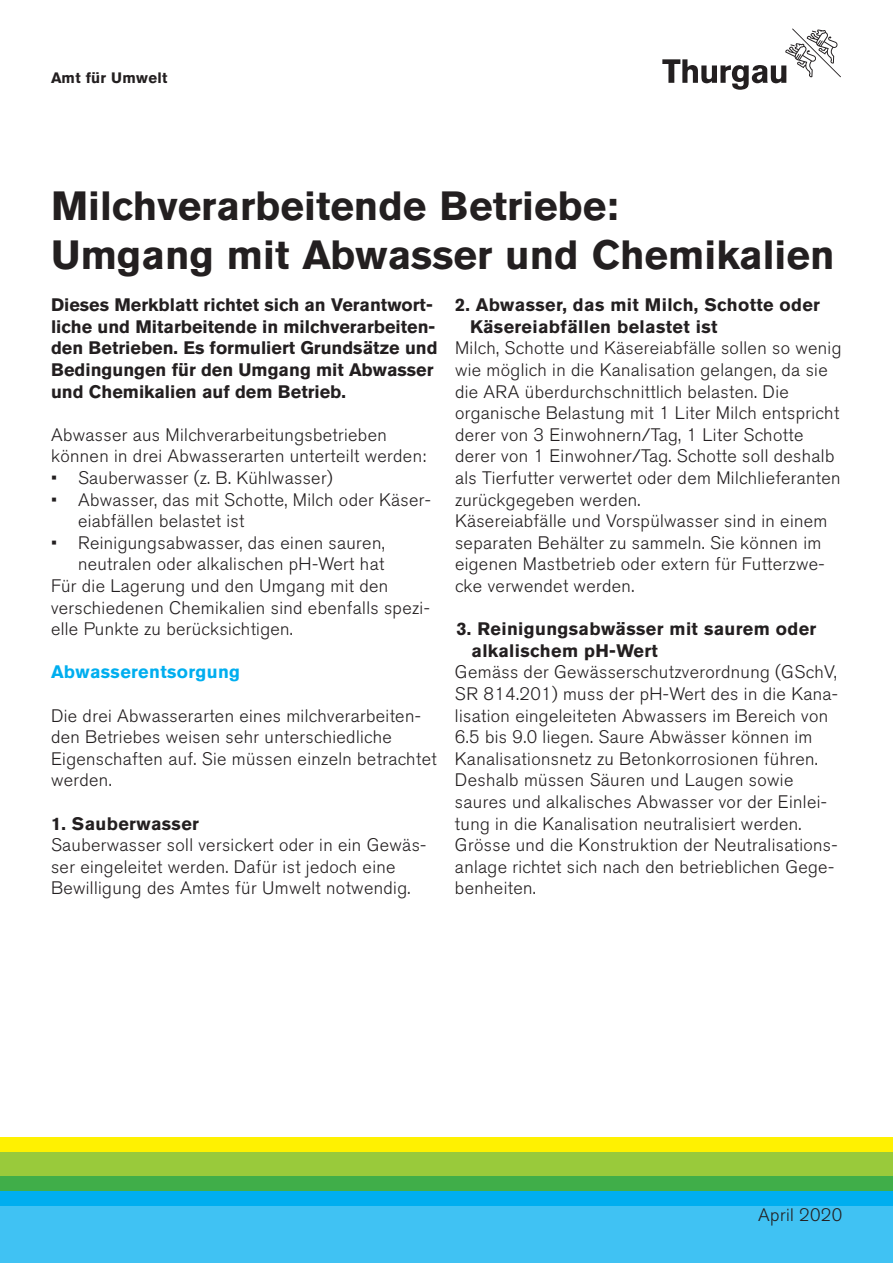
<style>
.page{position:relative;width:893px;height:1263px;background:#fff}
.page>*{position:absolute;margin:0;border:0;box-sizing:border-box;transform-origin:0 0}
.t1{font:700 40.5px/49.5px "Akzidenz Grotesk BQ";color:#231f20}
.t2{font:300 18px/21.6px "Akzidenz Grotesk BQ";letter-spacing:.02em;color:#231f20}
.t3{font:700 18px/21.6px "Akzidenz Grotesk BQ";color:#231f20}
.t4{font:700 18px/21.6px "Akzidenz Grotesk BQ";letter-spacing:.02em;color:#231f20}
.t5{font:700 18px "Akzidenz Grotesk BQ";letter-spacing:.02em;color:#00aeef}
.t6{font:700 15px "Akzidenz Grotesk BQ";letter-spacing:.02em;color:#231f20}
</style>
<div class="page">
<div style="left:0;top:1205px;width:893px;height:58px;background:#40c2f3"></div>
<div style="left:0;top:1137px;width:893px;height:15px;background:#fff101"></div>
<div style="left:0;top:1176px;width:893px;height:14px;background:#40ae49"></div>
<div style="left:0;top:1152px;width:893px;height:24px;background:#99ca3b"></div>
<div style="left:0;top:1190px;width:893px;height:15px;background:#00aeef"></div>
<svg style="left:662px;top:29px;width:179px;height:61px"></svg>
<p class="t6" style="left:51px;top:69px;width:118px">Amt für Umwelt</p>
<h1 class="t1" style="left:51px;top:181px;width:785px">Milchverarbeitende Betriebe:<br>Umgang mit Abwasser und Chemikalien</h1>
<p class="t3" style="left:51px;top:294px;width:388px">Dieses Merkblatt richtet sich an Verantwort&shy;liche und Mitarbeitende in milchverarbeiten&shy;den Betrieben. Es formuliert Grundsätze und Bedingungen für den Umgang mit Abwasser und Chemikalien auf dem Betrieb.</p>
<p class="t2" style="left:51px;top:424px;width:377px">Abwasser aus Milchverarbeitungsbetrieben können in drei Abwasserarten unterteilt werden:</p>
<p class="t2" style="left:51px;top:467px;width:283px">• Sauberwasser (z. B. Kühlwasser)</p>
<p class="t2" style="left:78px;top:489px;width:354px;text-indent:-27px">• Abwasser, das mit Schotte, Milch oder Käser&shy;eiabfällen belastet ist</p>
<p class="t2" style="left:51px;top:532px;width:335px">• Reinigungsabwasser, das einen sauren,</p>
<p class="t2" style="left:78px;top:554px;width:308px">neutralen oder alkalischen pH-Wert hat</p>
<p class="t2" style="left:51px;top:575px;width:339px">Für die Lagerung und den Umgang mit den</p>
<p class="t2" style="left:51px;top:597px;width:380px">verschiedenen Chemikalien sind ebenfalls spezi-</p>
<p class="t2" style="left:51px;top:618px;width:243px">elle Punkte zu berücksichtigen.</p>
<p class="t5" style="left:51px;top:662px;width:191px">Abwasserentsorgung</p>
<p class="t2" style="left:51px;top:705px;width:387px">Die drei Abwasserarten eines milchverarbeiten&shy;den Betriebes weisen sehr unterschiedliche Eigenschaften auf. Sie müssen einzeln betrachtet werden.</p>
<p class="t4" style="left:51px;top:812px;width:149px">1. Sauberwasser</p>
<p class="t2" style="left:51px;top:834px;width:377px">Sauberwasser soll versickert oder in ein Gewäs&shy;ser eingeleitet werden. Dafür ist jedoch eine<br>Bewilligung des Amtes für Umwelt notwendig.</p>
<p class="t4" style="left:470px;top:294px;width:352px;text-indent:-15px">2. Abwasser, das mit Milch, Schotte oder<br>Käsereiabfällen belastet ist</p>
<p class="t2" style="left:455px;top:338px;width:388px">Milch, Schotte und Käsereiabfälle sollen so wenig wie möglich in die Kanalisation gelangen, da sie die ARA überdurchschnittlich belasten. Die organische Belastung mit 1 Liter Milch entspricht derer von 3 Einwohnern/Tag, 1 Liter Schotte derer von 1 Einwohner/Tag. Schotte soll deshalb als Tierfutter verwertet oder dem Milchlieferanten zurückgegeben werden.<br>Käsereiabfälle und Vorspülwasser sind in einem separaten Behälter zu sammeln. Sie können im eigenen Mastbetrieb oder extern für Futterzwe&shy;cke verwendet werden.</p>
<p class="t4" style="left:471px;top:618px;width:346px;text-indent:-15px">3. Reinigungsabwässer mit saurem oder alkalischem pH-Wert</p>
<p class="t2" style="left:455px;top:662px;width:384px">Gemäss der Gewässerschutzverordnung (GSchV, SR 814.201) muss der pH-Wert des in die Kana&shy;lisation eingeleiteten Abwassers im Bereich von 6.5 bis 9.0 liegen. Saure Abwässer können im Kanalisationsnetz zu Betonkorrosionen führen.<br>Deshalb müssen Säuren und Laugen sowie saures und alkalisches Abwasser vor der Einlei&shy;tung in die Kanalisation neutralisiert werden.<br>Grösse und die Konstruktion der Neutralisations&shy;anlage richtet sich nach den betrieblichen Gege&shy;benheiten.</p>
<p class="t2" style="left:758px;top:1204px;width:85px">April 2020</p>
</div>
